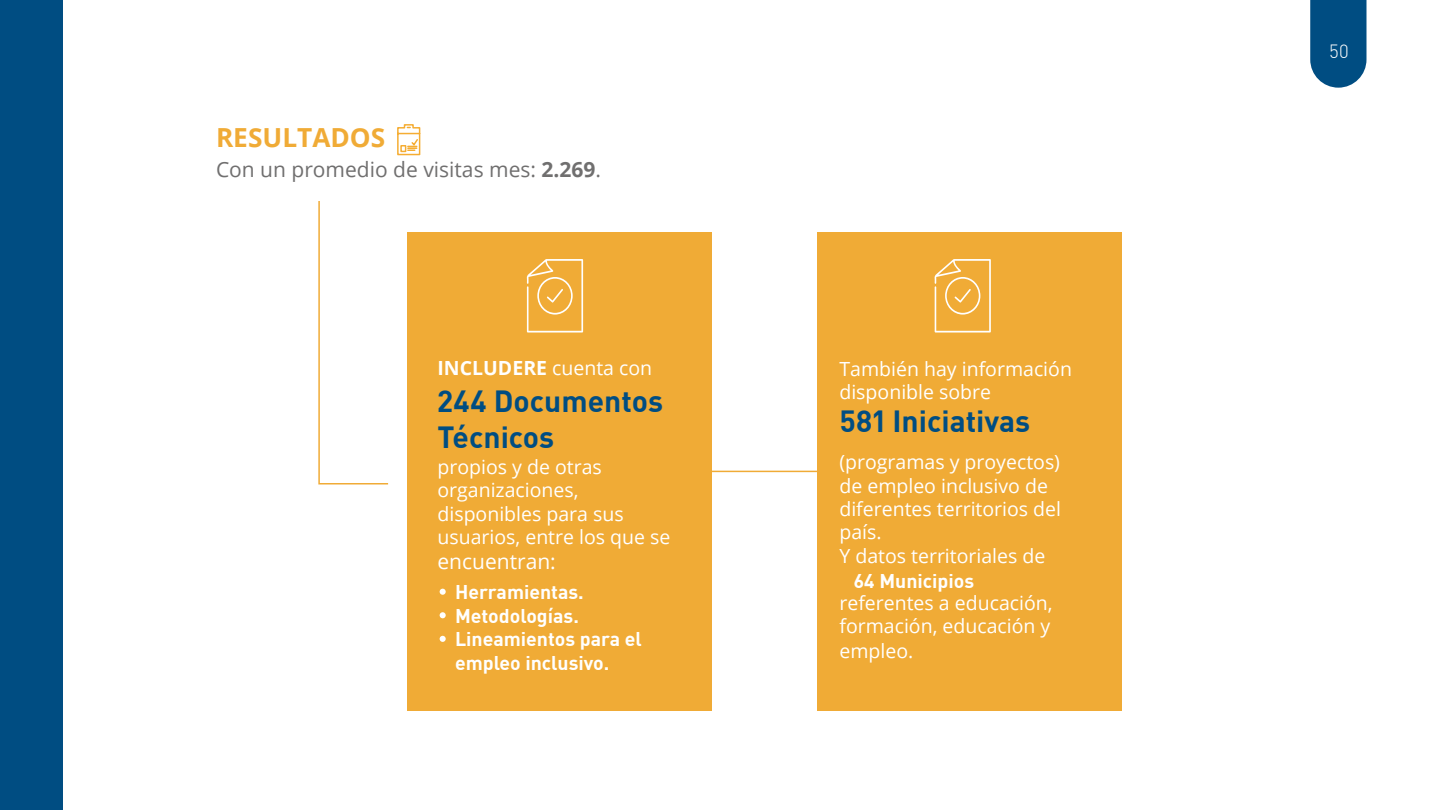
<style>
.page{position:relative;width:1440px;height:810px;background:#fff}
.page>*{position:absolute;margin:0;border:0;box-sizing:border-box;transform-origin:0 0}
.t1{font:700 30px/36px "NGCDIN";color:#004d82}
.t2{font:700 26.25px "Open Sans";color:#f0ab36}
.t3{font:21px "Open Sans";color:#706f6f}
.t4{font:21px "Open Sans";color:#fff}
.t5{font:19.5px/23.4px "Open Sans";color:#fff}
.t6{font:700 19.5px/23.4px "NGCDIN";color:#fff}
.t7{font:700 19.5px "Open Sans";color:#fff}
.t8{font:300 18.75px "NGCDIN";color:#fff}
.s1{font-weight:700}
.s2{font-weight:400}
</style>
<div class="page">
<svg style="left:1310px;top:0;width:56px;height:88px;background:#175d8d"></svg>
<div style="left:1322px;top:44px;width:35px;height:27px;background:#004d82"></div>
<div style="left:0;top:0;width:63px;height:810px;background:#004d82"></div>
<svg style="left:397px;top:124px;width:24px;height:32px"></svg>
<div style="left:408px;top:232px;width:304px;height:479px;background:#f0ab36"></div>
<svg style="left:440px;top:589px;width:6px;height:6px"></svg>
<svg style="left:440px;top:612px;width:6px;height:6px"></svg>
<svg style="left:440px;top:636px;width:6px;height:6px"></svg>
<div style="left:817px;top:232px;width:305px;height:479px;background:#f0ab36"></div>
<svg style="left:527px;top:259px;width:56px;height:74px"></svg>
<svg style="left:934px;top:259px;width:57px;height:74px"></svg>
<svg style="left:318px;top:201px;width:71px;height:284px"></svg>
<hr style="left:711px;top:471px;width:111px;height:1px;background:#f0ab36">
<h2 class="t2" style="left:216px;top:119px;width:171px">RESULTADOS</h2>
<p class="t3" style="left:216px;top:155px;width:386px">Con un promedio de visitas mes: <span class="s1">2.269</span>.</p>
<p class="t7" style="left:437px;top:354px;width:216px">INCLUDERE <span class="s2">cuenta con</span></p>
<h1 class="t1" style="left:437px;top:382px;width:227px">244 Documentos<br>Técnicos</h1>
<p class="t5" style="left:437px;top:455px;width:234px">propios y de otras organizaciones, disponibles para sus usuarios, entre los que se</p>
<p class="t4" style="left:437px;top:547px;width:120px">encuentran:</p>
<p class="t6" style="left:455px;top:580px;width:188px">Herramientas.<br>Metodologías.<br>Lineamientos para el empleo inclusivo.</p>
<p class="t5" style="left:839px;top:356px;width:234px">También hay información disponible sobre</p>
<h1 class="t1" style="left:839px;top:402px;width:192px">581 Iniciativas</h1>
<p class="t5" style="left:839px;top:450px;width:223px">(programas y proyectos) de empleo inclusivo de diferentes territorios del país.<br>Y datos territoriales de</p>
<p class="t5" style="left:839px;top:590px;width:215px">referentes a educación, formación, educación y</p>
<p class="t5" style="left:839px;top:639px;width:75px">empleo.</p>
<p class="t6" style="left:854px;top:568px;width:122px">64 Municipios</p>
<p class="t8" style="left:1330px;top:40px;width:21px">50</p>
</div>
